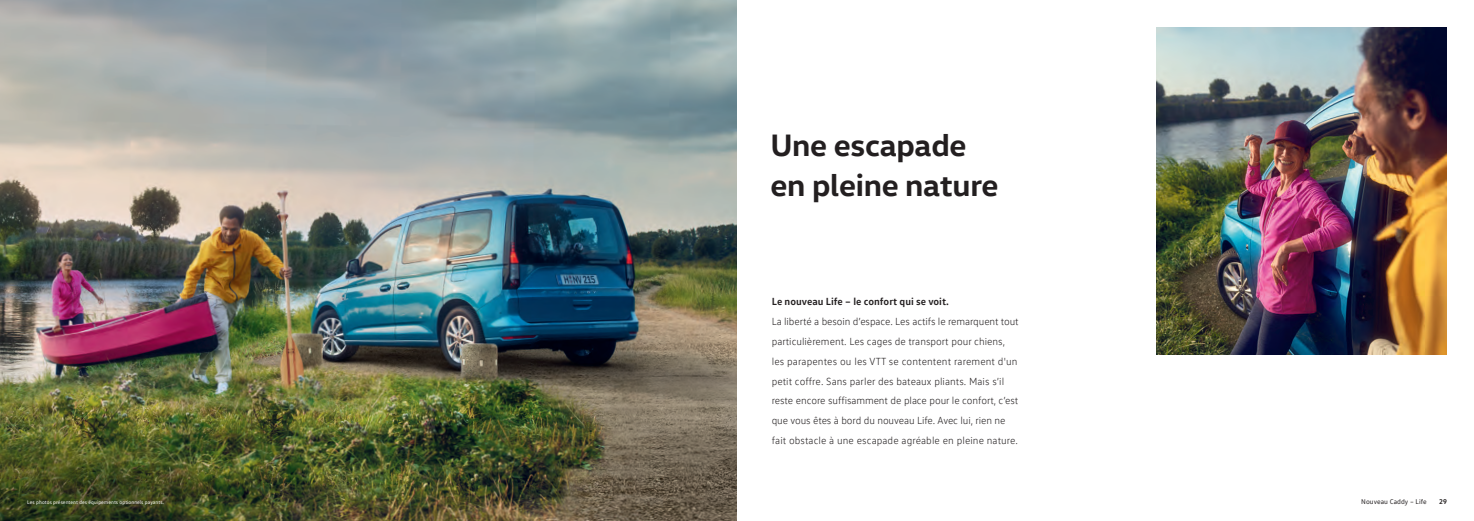
<style>
.page{position:relative;width:1474px;height:521px;background:#fff}
.page>*{position:absolute;margin:0;border:0;box-sizing:border-box;transform-origin:0 0}
.t1{font:700 31.5px/39.7px "VW Head";letter-spacing:-.01em;color:#231f20}
.t2{font:300 10.5px/19.9px "VW Text";color:#231f20}
.t3{font:700 10.5px "VW Text";color:#231f20}
.t4{font:7px "VW Text";letter-spacing:.005em;color:#231f20}
.t5{font:700 7px "VW Text";color:#231f20}
.t6{font:5.25px "VW Text";letter-spacing:.005em;color:#fff}
</style>
<div class="page">
<img style="left:1156px;top:27px;width:290px;height:328px">
<img style="left:0;top:0;width:737px;height:521px">
<h1 class="t1" style="left:770px;top:124px;width:230px">Une escapade en pleine nature</h1>
<p class="t3" style="left:771px;top:295px;width:179px">Le nouveau Life – le confort qui se voit.</p>
<p class="t2" style="left:771px;top:311px;width:248px">La liberté a besoin d’espace. Les actifs le remarquent tout particulièrement. Les cages de transport pour chiens, les parapentes ou les VTT se contentent rarement d'un petit coffre. Sans parler des bateaux pliants. Mais s’il reste encore suffisamment de place pour le confort, c’est que vous êtes à bord du nouveau Life. Avec lui, rien ne fait obstacle à une escapade agréable en pleine nature.</p>
<p class="t6" style="left:27px;top:498px;width:138px">Les photos présentent des équipements optionnels payants.</p>
<p class="t4" style="left:1361px;top:497px;width:67px">Nouveau Caddy – Life</p>
<p class="t5" style="left:1439px;top:497px;width:9px">29</p>
</div>
